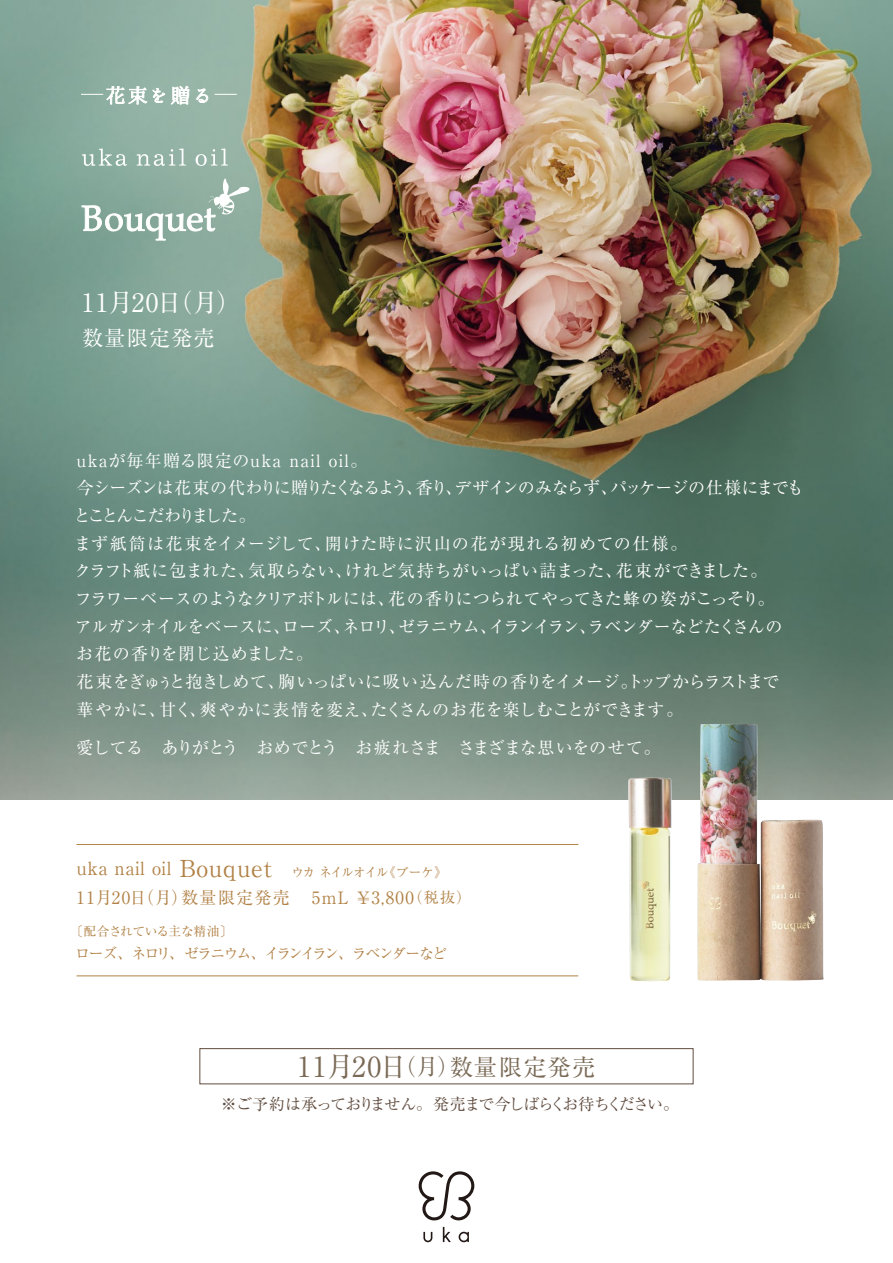
<style>
.page{position:relative;width:893px;height:1263px;background:#fff}
.page>*{position:absolute;margin:0;border:0;box-sizing:border-box;transform-origin:0 0}
.t1{font:27.6px "Ryumin Pro";letter-spacing:-.005em;color:#7a6a56}
.t2{font:25.2px "Ryumin Pro";letter-spacing:-.005em;color:#fff}
.t3{font:21.3px "Ryumin Pro";letter-spacing:.05em;color:#fff}
.t4{font:18px "Ryumin Pro";letter-spacing:.03em;color:#b28247}
.t5{font:16.95px/27.6px "Ryumin Pro";letter-spacing:-.015em;color:#fff}
.t6{font:16.95px "Ryumin Pro";letter-spacing:.08em;color:#b28247}
.t7{font:15.9px "Ryumin Pro";letter-spacing:-.08em;color:#604c3f}
.t8{font:14.85px "Ryumin Pro";letter-spacing:-.13em;color:#b28247}
.t9{font:12.75px "Ryumin Pro";letter-spacing:-.12em;color:#b28247}
.t10{font:12.75px "Ryumin Pro";letter-spacing:-.035em;color:#b28247}
.s1{font-size:23.4px}
.s2{font-size:14.85px}
.s3{font-size:22.35px}
</style>
<div class="page">
<img style="left:0;top:0;width:893px;height:799px">
<hr style="left:77px;top:976px;width:501px;height:1px;background:#b28247">
<hr style="left:77px;top:844px;width:501px;height:1px;background:#b28247">
<svg style="left:82px;top:148px;width:45px;height:18px"></svg>
<svg style="left:137px;top:148px;width:49px;height:18px"></svg>
<svg style="left:196px;top:148px;width:32px;height:18px"></svg>
<svg style="left:81px;top:176px;width:169px;height:65px"></svg>
<svg style="left:419px;top:1171px;width:55px;height:49px"></svg>
<svg style="left:423px;top:1232px;width:9px;height:10px"></svg>
<svg style="left:443px;top:1227px;width:8px;height:15px"></svg>
<svg style="left:459px;top:1232px;width:10px;height:10px"></svg>
<img style="left:627px;top:724px;width:197px;height:257px">
<svg style="left:153px;top:88px;width:12px;height:15px"></svg>
<svg style="left:171px;top:86px;width:18px;height:18px"></svg>
<svg style="left:197px;top:89px;width:11px;height:14px"></svg>
<svg style="left:81px;top:86px;width:66px;height:18px"></svg>
<svg style="left:215px;top:94px;width:22px;height:1px"></svg>
<div style="left:200px;top:1048px;width:493px;height:36px;border:1px solid #604c3f"></div>
<h2 class="t2" style="left:82px;top:283px;width:161px">11月20日（月）</h2>
<p class="t3" style="left:82px;top:321px;width:134px">数量限定発売</p>
<p class="t5" style="left:74px;top:445px;width:731px">ukaが毎年贈る限定のuka nail oil。<br>今シーズンは花束の代わりに贈りたくなるよう、香り、デザインのみならず、パッケージの仕様にまでもとことんこだわりました。<br>まず紙筒は花束をイメージして、開けた時に沢山の花が現れる初めての仕様。<br>クラフト紙に包まれた、気取らない、けれど気持ちがいっぱい詰まった、花束ができました。<br>フラワーベースのようなクリアボトルには、花の香りにつられてやってきた蜂の姿がこっそり。<br>アルガンオイルをベースに、ローズ、ネロリ、ゼラニウム、イランイラン、ラベンダーなどたくさんの<br>お花の香りを閉じ込めました。<br>花束をぎゅぅと抱きしめて、胸いっぱいに吸い込んだ時の香りをイメージ。トップからラストまで<br>華やかに、甘く、爽やかに表情を変え、たくさんのお花を楽しむことができます。</p>
<p class="t5" style="left:77px;top:732px;width:586px">愛してる　ありがとう　おめでとう　お疲れさま　さまざまな思いをのせて。</p>
<p class="t4" style="left:77px;top:854px;width:197px">uka nail oil <span class="s1">Bouquet</span></p>
<p class="t6" style="left:77px;top:884px;width:215px">11月20日（月）数量限定発売</p>
<p class="t6" style="left:312px;top:884px;width:161px">5mL ¥3,800<span class="s2">（税抜）</span></p>
<p class="t9" style="left:292px;top:862px;width:157px">ウカ ネイルオイル《ブーケ》</p>
<p class="t10" style="left:70px;top:921px;width:164px">〔配合されている主な精油〕</p>
<p class="t8" style="left:75px;top:942px;width:373px">ローズ、ネロリ、ゼラニウム、イランイラン、ラベンダーなど</p>
<h1 class="t1" style="left:297px;top:1045px;width:300px">11月20日<span class="s3">（月）</span><span class="s1">数量限定発売</span></h1>
<p class="t7" style="left:221px;top:1092px;width:460px">※ご予約は承っておりません。発売まで今しばらくお待ちください。</p>
</div>
